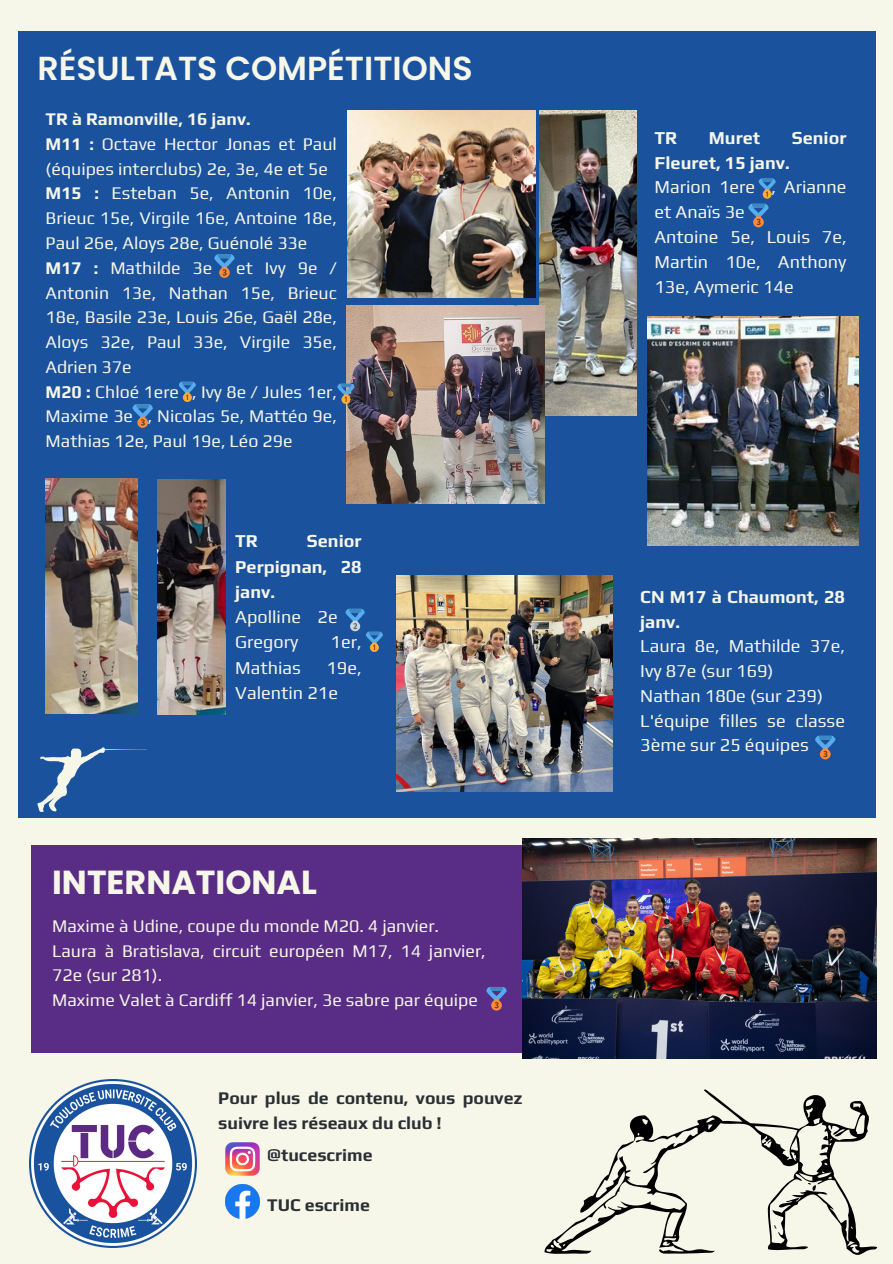
<style>
.page{position:relative;width:893px;height:1264px;background:#fff}
.page>*{position:absolute;margin:0;border:0;box-sizing:border-box;transform-origin:0 0}
.t1{font:600 33.3px "Poppins";color:#f6f6e9}
.t2{font:700 33.3px "Poppins";color:#f6f6e9}
.t3{font:18px/24.8px "Play";color:#f6f6e9}
.t4{font:700 18px/25.2px "Play";color:#f6f6e9;text-align:justify}
.t5{font:17.7px/24.8px "Play";color:#f6f6e9;text-align:justify}
.t6{font:700 17.7px/24.8px "Play";color:#292f33}
.t7{font:700 17.7px "Play";color:#f6f6e9}
.s1{font-weight:700}
</style>
<div class="page">
<div style="left:0;top:0;width:892px;height:1263px;background:#f6f6e9"></div>
<div style="left:32px;top:845px;width:507px;height:207px;background:#592d85"></div>
<div style="left:18px;top:31px;width:857px;height:787px;background:#1a529e"></div>
<svg style="left:544px;top:1089px;width:333px;height:166px"></svg>
<img style="left:46px;top:478px;width:92px;height:235px">
<img style="left:158px;top:480px;width:67px;height:234px">
<img style="left:396px;top:576px;width:216px;height:216px">
<img style="left:347px;top:110px;width:188px;height:188px">
<img style="left:539px;top:110px;width:97px;height:305px">
<img style="left:346px;top:305px;width:198px;height:198px">
<img style="left:522px;top:838px;width:354px;height:220px">
<img style="left:647px;top:316px;width:211px;height:229px">
<img style="left:29px;top:1079px;width:168px;height:167px">
<svg style="left:37px;top:747px;width:109px;height:64px"></svg>
<svg style="left:179px;top:382px;width:17px;height:20px"></svg>
<svg style="left:337px;top:384px;width:18px;height:20px"></svg>
<svg style="left:345px;top:608px;width:38px;height:44px"></svg>
<svg style="left:748px;top:178px;width:28px;height:49px"></svg>
<svg style="left:132px;top:404px;width:21px;height:24px"></svg>
<svg style="left:214px;top:254px;width:21px;height:24px"></svg>
<svg style="left:815px;top:735px;width:20px;height:24px"></svg>
<svg style="left:486px;top:987px;width:21px;height:23px"></svg>
<img style="left:226px;top:1142px;width:33px;height:33px">
<img style="left:226px;top:1184px;width:33px;height:34px">
<p class="t1" style="left:37px;top:45px;width:436px">RÉSULTATS COMPÉTITIONS</p>
<p class="t7" style="left:46px;top:109px;width:206px">TR à Ramonville, 16 janv.</p>
<p class="t5" style="left:46px;top:131px;width:293px"><span class="s1">M11 :</span> Octave Hector Jonas et Paul (équipes interclubs) 2e, 3e, 4e et 5e</p>
<p class="t5" style="left:46px;top:181px;width:293px"><span class="s1">M15 :</span> Esteban 5e, Antonin 10e, Brieuc 15e, Virgile 16e, Antoine 18e, Paul 26e, Aloys 28e, Guénolé 33e</p>
<p class="t5" style="left:46px;top:255px;width:168px"><span class="s1">M17 :</span> Mathilde 3e</p>
<p class="t5" style="left:46px;top:255px;width:293px;text-indent:191px">et Ivy 9e / Antonin 13e, Nathan 15e, Brieuc 18e, Basile 23e, Louis 26e, Gaël 28e, Aloys 32e, Paul 33e, Virgile 35e, Adrien 37e</p>
<p class="t5" style="left:46px;top:379px;width:293px"><span class="s1">M20 :</span> Chloé 1ere , Ivy 8e / Jules 1er, Maxime 3e , Nicolas 5e, Mattéo 9e, Mathias 12e, Paul 19e, Léo 29e</p>
<p class="t4" style="left:235px;top:528px;width:128px;text-indent:72px">Senior Perpignan, 28 janv.</p>
<p class="t3" style="left:235px;top:604px;width:128px;line-height:25.2px">Apolline 2e /<br>Gregory</p>
<p class="t4" style="left:235px;top:528px;width:24px">TR</p>
<p class="t3" style="left:330px;top:629px;width:33px">1er,</p>
<p class="t3" style="left:235px;top:654px;width:67px">Mathias</p>
<p class="t3" style="left:235px;top:654px;width:128px;line-height:25.2px;text-indent:91px">19e,<br>Valentin 21e</p>
<p class="t2" style="left:52px;top:859px;width:266px">INTERNATIONAL</p>
<p class="t5" style="left:52px;top:913px;width:388px">Maxime à Udine, coupe du monde M20. 4 janvier.</p>
<p class="t5" style="left:52px;top:937px;width:435px">Laura à Bratislava, circuit européen M17, 14 janvier,<br>72e (sur 281).</p>
<p class="t5" style="left:52px;top:987px;width:427px">Maxime Valet à Cardiff 14 janvier, 3e sabre par équipe</p>
<p class="t6" style="left:218px;top:1085px;width:306px">Pour plus de contenu, vous pouvez suivre les réseaux du club !</p>
<p class="t6" style="left:267px;top:1142px;width:107px">@tucescrime</p>
<p class="t6" style="left:267px;top:1191px;width:104px">TUC escrime</p>
<p class="t4" style="left:654px;top:125px;width:24px">TR</p>
<p class="t4" style="left:708px;top:125px;width:53px">Muret</p>
<p class="t4" style="left:791px;top:125px;width:56px">Senior</p>
<p class="t4" style="left:654px;top:150px;width:137px">Fleuret, 15 janv.</p>
<p class="t3" style="left:654px;top:175px;width:194px">Marion 1ere , Arianne et Anaïs 3e</p>
<p class="t3" style="left:654px;top:224px;width:194px;text-align:justify">Antoine 5e, Louis 7e, Martin 10e, Anthony 13e, Aymeric 14e</p>
<p class="t4" style="left:640px;top:584px;width:206px;line-height:24.8px">CN M17 à Chaumont, 28 janv.</p>
<p class="t3" style="left:640px;top:633px;width:206px">Laura 8e, Mathilde 37e,<br>Ivy 87e (sur 169)</p>
<p class="t3" style="left:640px;top:683px;width:184px">Nathan 180e (sur 239)</p>
<p class="t3" style="left:640px;top:707px;width:206px">L'équipe filles se classe<br>3ème sur 25 équipes</p>
</div>
